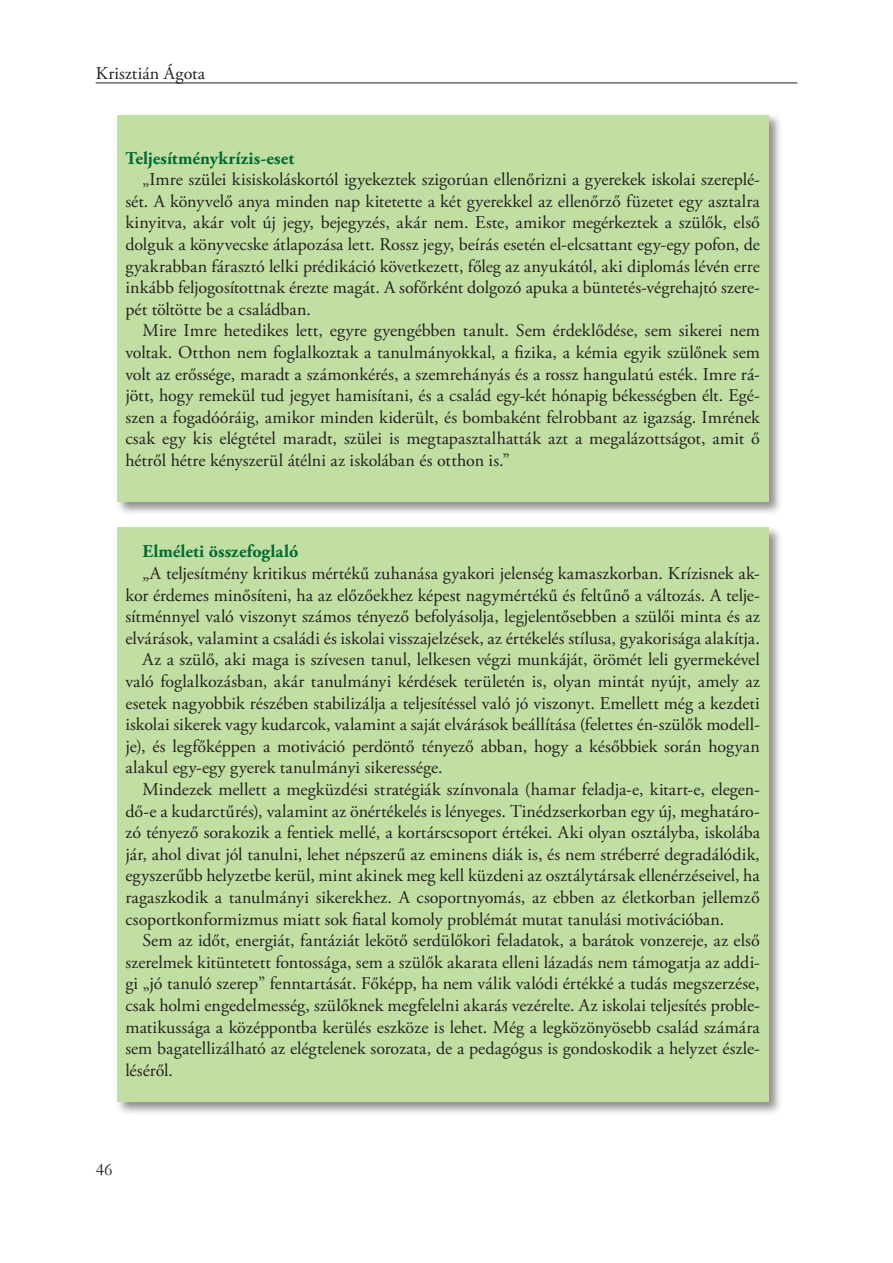
<style>
.page{position:relative;width:893px;height:1263px;background:#fff}
.page>*{position:absolute;margin:0;border:0;box-sizing:border-box;transform-origin:0 0}
.t1{font:18px/21.6px "Adobe Garamond Pro";color:#231f20;text-align:justify}
.t2{font:700 18px "Adobe Garamond Pro";letter-spacing:.005em;color:#006b32}
.t3{font:18px "Garamond";color:#231f20}
</style>
<div class="page">
<hr style="left:96px;top:83px;width:701px;height:1px;background:#231f20">
<div style="left:115px;top:113px;width:668px;height:403px;background:#231f20;opacity:.5"></div>
<div style="left:117px;top:115px;width:651px;height:387px;background:#c1dea3"></div>
<div style="left:115px;top:525px;width:668px;height:591px;background:#231f20;opacity:.5"></div>
<div style="left:117px;top:527px;width:651px;height:574px;background:#c1dea3"></div>
<p class="t1" style="left:96px;top:63px;width:111px">Krisztián Ágota</p>
<p class="t2" style="left:125px;top:147px;width:170px">Teljesítménykrízis-eset</p>
<p class="t1" style="left:125px;top:169px;width:636px;text-indent:17px">„Imre szülei kisiskoláskortól igyekeztek szigorúan ellenőrizni a gyerekek iskolai szereplé&shy;sét. A könyvelő anya minden nap kitetette a két gyerekkel az ellenőrző füzetet egy asztalra kinyitva, akár volt új jegy, bejegyzés, akár nem. Este, amikor megérkeztek a szülők, első dolguk a könyvecske átlapozása lett. Rossz jegy, beírás esetén el-elcsattant egy-egy pofon, de gyakrabban fárasztó lelki prédikáció következett, főleg az anyukától, aki diplomás lévén erre inkább feljogosítottnak érezte magát. A sofőrként dolgozó apuka a büntetés-végrehajtó szere&shy;pét töltötte be a családban.</p>
<p class="t1" style="left:125px;top:321px;width:636px;text-indent:17px">Mire Imre hetedikes lett, egyre gyengébben tanult. Sem érdeklődése, sem sikerei nem voltak. Otthon nem foglalkoztak a tanulmányokkal, a fizika, a kémia egyik szülőnek sem volt az erőssége, maradt a számonkérés, a szemrehányás és a rossz hangulatú esték. Imre rá&shy;jött, hogy remekül tud jegyet hamisítani, és a család egy-két hónapig békességben élt. Egé&shy;szen a fogadóóráig, amikor minden kiderült, és bombaként felrobbant az igazság. Imrének csak egy kis elégtétel maradt, szülei is megtapasztalhatták azt a megalázottságot, amit ő hétről hétre kényszerül átélni az iskolában és otthon is.”</p>
<p class="t2" style="left:142px;top:541px;width:157px">Elméleti összefoglaló</p>
<p class="t1" style="left:142px;top:563px;width:619px">„A teljesítmény kritikus mértékű zuhanása gyakori jelenség kamaszkorban. Krízisnek ak-</p>
<p class="t1" style="left:125px;top:585px;width:636px">kor érdemes minősíteni, ha az előzőekhez képest nagymértékű és feltűnő a változás. A telje-</p>
<p class="t1" style="left:125px;top:606px;width:636px">sítménnyel való viszonyt számos tényező befolyásolja, legjelentősebben a szülői minta és az</p>
<p class="t1" style="left:125px;top:628px;width:636px">elvárások, valamint a családi és iskolai visszajelzések, az értékelés stílusa, gyakorisága alakítja.</p>
<p class="t1" style="left:142px;top:649px;width:619px">Az a szülő, aki maga is szívesen tanul, lelkesen végzi munkáját, örömét leli gyermekével</p>
<p class="t1" style="left:125px;top:671px;width:636px">való foglalkozásban, akár tanulmányi kérdések területén is, olyan mintát nyújt, amely az</p>
<p class="t1" style="left:125px;top:693px;width:636px">esetek nagyobbik részében stabilizálja a teljesítéssel való jó viszonyt. Emellett még a kezdeti</p>
<p class="t1" style="left:125px;top:714px;width:636px">iskolai sikerek vagy kudarcok, valamint a saját elvárások beállítása (felettes én-szülők modell-</p>
<p class="t1" style="left:125px;top:736px;width:636px">je), és legfőképpen a motiváció perdöntő tényező abban, hogy a későbbiek során hogyan</p>
<p class="t1" style="left:125px;top:757px;width:319px">alakul egy-egy gyerek tanulmányi sikeressége.</p>
<p class="t1" style="left:142px;top:779px;width:619px">Mindezek mellett a megküzdési stratégiák színvonala (hamar feladja-e, kitart-e, elegen-</p>
<p class="t1" style="left:125px;top:801px;width:636px">dő-e a kudarctűrés), valamint az önértékelés is lényeges. Tinédzserkorban egy új, meghatáro-</p>
<p class="t1" style="left:125px;top:822px;width:636px">zó tényező sorakozik a fentiek mellé, a kortárscsoport értékei. Aki olyan osztályba, iskolába</p>
<p class="t1" style="left:125px;top:844px;width:636px">jár, ahol divat jól tanulni, lehet népszerű az eminens diák is, és nem stréberré degradálódik,</p>
<p class="t1" style="left:125px;top:865px;width:636px">egyszerűbb helyzetbe kerül, mint akinek meg kell küzdeni az osztálytársak ellenérzéseivel, ha</p>
<p class="t1" style="left:125px;top:887px;width:636px">ragaszkodik a tanulmányi sikerekhez. A csoportnyomás, az ebben az életkorban jellemző</p>
<p class="t1" style="left:125px;top:909px;width:600px">csoportkonformizmus miatt sok fiatal komoly problémát mutat tanulási motivációban.</p>
<p class="t1" style="left:142px;top:930px;width:619px">Sem az időt, energiát, fantáziát lekötő serdülőkori feladatok, a barátok vonzereje, az első</p>
<p class="t1" style="left:125px;top:952px;width:636px">szerelmek kitüntetett fontossága, sem a szülők akarata elleni lázadás nem támogatja az addi-</p>
<p class="t1" style="left:125px;top:973px;width:636px">gi „jó tanuló szerep” fenntartását. Főképp, ha nem válik valódi értékké a tudás megszerzése,</p>
<p class="t1" style="left:125px;top:995px;width:636px">csak holmi engedelmesség, szülőknek megfelelni akarás vezérelte. Az iskolai teljesítés proble-</p>
<p class="t1" style="left:125px;top:1017px;width:636px">matikussága a középpontba kerülés eszköze is lehet. Még a legközönyösebb család számára</p>
<p class="t1" style="left:125px;top:1038px;width:636px">sem bagatellizálható az elégtelenek sorozata, de a pedagógus is gondoskodik a helyzet észle-</p>
<p class="t1" style="left:125px;top:1060px;width:49px">léséről.</p>
<p class="t3" style="left:96px;top:1157px;width:18px">46</p>
</div>
